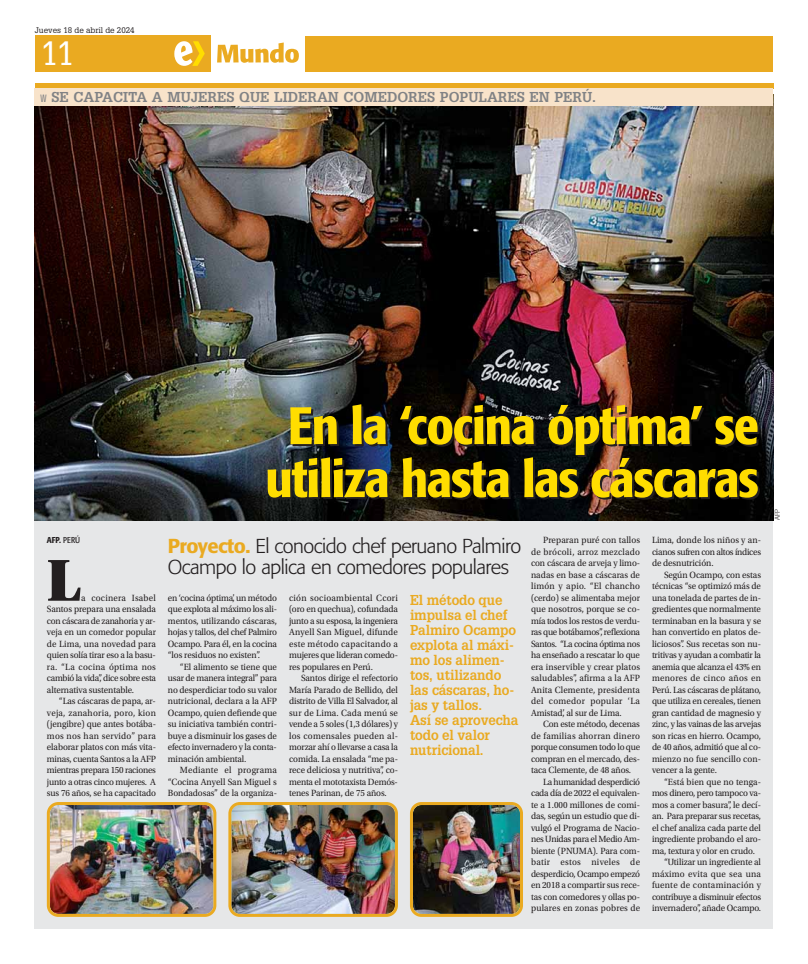
<style>
.page{position:relative;width:808px;height:964px;background:#fff}
.page>*{position:absolute;margin:0;border:0;box-sizing:border-box;transform-origin:0 0}
.t1{font:62.6px "Utopia Std Black Headline";color:#231f20;scale:.95 1}
.t2{font:500 condensed 52px/53px "Formata";letter-spacing:-.02em;color:#fd0;text-align:center;scale:1.05 1}
.t3{font:33px "Glypha LT Std";color:#fff}
.t4{font:300 20px/21px "Formata";letter-spacing:-.025em;color:#231f20}
.t5{font:700 14px/15px "Glypha LT Std";letter-spacing:-.01em;color:#eaaa21;scale:.95 1}
.t6{font:700 14px "Glypha LT Std";color:#808285}
.t7{font:9.5px/11.5px "Utopia Std";letter-spacing:-.01em;color:#231f20;text-align:justify;scale:.95 1}
.t8{font:9.5px "Utopia Std";letter-spacing:-.03em;color:#231f20;scale:.95 1}
.t9{font:9.5px "Utopia Std";letter-spacing:.025em;color:#231f20;scale:.95 1}
.t10{font:9.5px "Utopia Std";letter-spacing:.02em;color:#231f20;scale:.95 1}
.t11{font:9.5px "Utopia Std";letter-spacing:.01em;color:#231f20;scale:.95 1}
.t12{font:500 condensed 8.5px "Formata";color:#231f20}
.t13{font:8px "Glypha LT Std";color:#231f20}
.t14{font:300 7px "Formata";color:#231f20}
.s1{font-weight:400}
.s2{font-weight:500;color:#eaaa21}
</style>
<div class="page">
<div style="left:305px;top:36px;width:468px;height:36px;background:#eaaa21"></div>
<svg style="left:217px;top:43px;width:82px;height:20px"></svg>
<div style="left:35px;top:35px;width:175px;height:37px;background:#eaaa21"></div>
<svg style="left:174px;top:41px;width:31px;height:25px"></svg>
<div style="left:35px;top:106px;width:738px;height:822px;background:#e6e7e8"></div>
<img style="left:35px;top:106px;width:738px;height:414px">
<img style="left:47px;top:802px;width:169px;height:115px">
<img style="left:228px;top:802px;width:170px;height:115px">
<img style="left:410px;top:802px;width:113px;height:115px">
<div style="left:35px;top:83px;width:738px;height:6px;background:#eaaa21"></div>
<div style="left:35px;top:89px;width:738px;height:17px;background:#f8e3ca"></div>
<p class="t13" style="left:35px;top:25px;width:101px">Jueves 18 de abril de 2024</p>
<h3 class="t3" style="left:41px;top:34px;width:36px">11</h3>
<h3 class="t6" style="left:51px;top:92px;width:546px">SE CAPACITA A MUJERES QUE LIDERAN COMEDORES POPULARES EN PERÚ.</h3>
<h2 class="t2" style="left:265px;top:403px;width:471px">En la ‘cocina óptima’ se utiliza hasta las cáscaras</h2>
<p class="t12" style="left:47px;top:537px;width:35px">AFP. <span class="s1">PERÚ</span></p>
<h1 class="t1" style="left:47px;top:542px;width:37px">L</h1>
<p class="t7" style="left:47px;top:593px;width:116px;text-indent:34px">a cocinera Isabel Santos prepara una ensalada con cáscara de zanahoria y ar&shy;veja en un comedor popular de Lima, una novedad para quien solía tirar eso a la basu&shy;ra. “La cocina óptima nos cambió la vida”, dice sobre esta alternativa sustentable.</p>
<p class="t7" style="left:47px;top:696px;width:116px;text-indent:12px">“Las cáscaras de papa, ar&shy;veja, zanahoria, poro, kion (jengibre) que antes botába&shy;mos nos han servido” para elaborar platos con más vita&shy;minas, cuenta Santos a la AFP mientras prepara 150 raciones junto a otras cinco mujeres. A sus 76 años, se ha capacitado</p>
<h3 class="t4" style="left:168px;top:536px;width:355px"><span class="s2">Proyecto.</span> El conocido chef peruano Palmiro<br>Ocampo lo aplica en comedores populares</h3>
<p class="t7" style="left:168px;top:593px;width:116px">en ‘cocina óptima’, un método que explota al máximo los ali&shy;mentos, utilizando cáscaras, hojas y tallos, del chef Palmiro Ocampo. Para él, en la cocina “los residuos no existen”.</p>
<p class="t7" style="left:168px;top:662px;width:116px;text-indent:12px">“El alimento se tiene que usar de manera integral” para no desperdiciar todo su valor nutricional, declara a la AFP Ocampo, quien defiende que su iniciativa también contri&shy;buye a disminuir los gases de efecto invernadero y la conta&shy;minación ambiental.</p>
<p class="t7" style="left:168px;top:765px;width:116px;text-indent:12px">Mediante el programa “Cocina Anyell San Miguel s Bondadosas” de la organiza-</p>
<p class="t7" style="left:289px;top:593px;width:116px">ción socioambiental Ccori (oro en quechua), cofundada junto a su esposa, la ingeniera Anyell San Miguel, difunde este método capacitando a mujeres que lideran comedo&shy;res populares en Perú.</p>
<p class="t7" style="left:289px;top:673px;width:116px;text-indent:12px">Santos dirige el refectorio María Parado de Bellido, del distrito de Villa El Salvador, al sur de Lima. Cada menú se vende a 5 soles (1,3 dólares) y los comensales pueden al&shy;morzar ahí o llevarse a casa la comida. La ensalada “me pa&shy;rece deliciosa y nutritiva”, co&shy;menta el mototaxista Demós&shy;tenes Parinan, de 75 años.</p>
<h3 class="t5" style="left:410px;top:594px;width:116px">El método que impulsa el chef<br>Palmiro Ocampo explota al máxi&shy;mo los alimen&shy;tos, utilizando las cáscaras, ho&shy;jas y tallos.<br>Así se aprovecha todo el valor nutricional.</h3>
<p class="t7" style="left:531px;top:535px;width:116px;text-indent:12px">Preparan puré con tallos de brócoli, arroz mezclado con cáscara de arveja y limo&shy;nadas en base a cáscaras de limón y apio. “El chancho (cerdo) se alimentaba mejor que nosotros, porque se co&shy;mía todos los restos de verdu&shy;ras que botábamos”, reflexiona Santos. “La cocina óptima nos ha enseñado a rescatar lo que era inservible y crear platos saludables”, afirma a la AFP Anita Clemente, presidenta del comedor popular ‘La Amistad’, al sur de Lima.</p>
<p class="t7" style="left:543px;top:719px;width:104px">Con este método, decenas</p>
<p class="t9" style="left:531px;top:732px;width:116px">de familias ahorran dinero</p>
<p class="t8" style="left:531px;top:743px;width:116px">porque consumen todo lo que</p>
<p class="t7" style="left:531px;top:754px;width:116px">compran en el mercado, des-</p>
<p class="t7" style="left:531px;top:765px;width:107px">taca Clemente, de 48 años.</p>
<p class="t8" style="left:543px;top:778px;width:104px">La humanidad desperdició</p>
<p class="t7" style="left:531px;top:788px;width:116px">cada día de 2022 el equivalen-</p>
<p class="t7" style="left:531px;top:800px;width:116px">te a 1.000 millones de comi-</p>
<p class="t7" style="left:531px;top:811px;width:116px">das, según un estudio que di-</p>
<p class="t7" style="left:531px;top:823px;width:116px">vulgó el Programa de Nacio-</p>
<p class="t8" style="left:531px;top:835px;width:116px">nes Unidas para el Medio Am-</p>
<p class="t7" style="left:531px;top:846px;width:116px">biente (PNUMA). Para com-</p>
<p class="t9" style="left:531px;top:858px;width:116px">batir estos niveles de</p>
<p class="t7" style="left:531px;top:869px;width:116px">desperdicio, Ocampo empezó</p>
<p class="t7" style="left:531px;top:880px;width:116px">en 2018 a compartir sus rece-</p>
<p class="t7" style="left:531px;top:892px;width:116px">tas con comedores y ollas po-</p>
<p class="t10" style="left:531px;top:904px;width:116px">pulares en zonas pobres de</p>
<p class="t7" style="left:652px;top:535px;width:116px">Lima, donde los niños y an&shy;cianos sufren con altos índices de desnutrición.</p>
<p class="t7" style="left:652px;top:570px;width:116px;text-indent:12px">Según Ocampo, con estas técnicas “se optimizó más de una tonelada de partes de in&shy;gredientes que normalmente terminaban en la basura y se han convertido en platos de&shy;liciosos”. Sus recetas son nu&shy;tritivas y ayudan a combatir la anemia que alcanza el 43% en menores de cinco años en Perú. Las cáscaras de plátano, que utiliza en cereales, tienen gran cantidad de magnesio y zinc, y las vainas de las arvejas son ricas en hierro. Ocampo, de 40 años, admitió que al co&shy;mienzo no fue sencillo con&shy;vencer a la gente.</p>
<p class="t11" style="left:664px;top:778px;width:104px">“Está bien que no tenga-</p>
<p class="t7" style="left:652px;top:788px;width:116px">mos dinero, pero tampoco va-</p>
<p class="t7" style="left:652px;top:800px;width:116px">mos a comer basura”, le decí-</p>
<p class="t7" style="left:652px;top:811px;width:116px">an. Para preparar sus recetas,</p>
<p class="t7" style="left:652px;top:823px;width:116px">el chef analiza cada parte del</p>
<p class="t7" style="left:652px;top:834px;width:116px">ingrediente probando el aro-</p>
<p class="t7" style="left:652px;top:846px;width:110px">ma, textura y olor en crudo.</p>
<p class="t7" style="left:664px;top:857px;width:104px">“Utilizar un ingrediente al</p>
<p class="t9" style="left:652px;top:870px;width:116px">máximo evita que sea una</p>
<p class="t9" style="left:652px;top:881px;width:116px">fuente de contaminación y</p>
<p class="t8" style="left:652px;top:893px;width:116px">contribuye a disminuir efectos</p>
<p class="t7" style="left:652px;top:903px;width:116px">invernadero”, añade Ocampo.</p>
<p class="t14" style="left:774px;top:520px;width:13px;rotate:-90deg">AFP</p>
</div>
